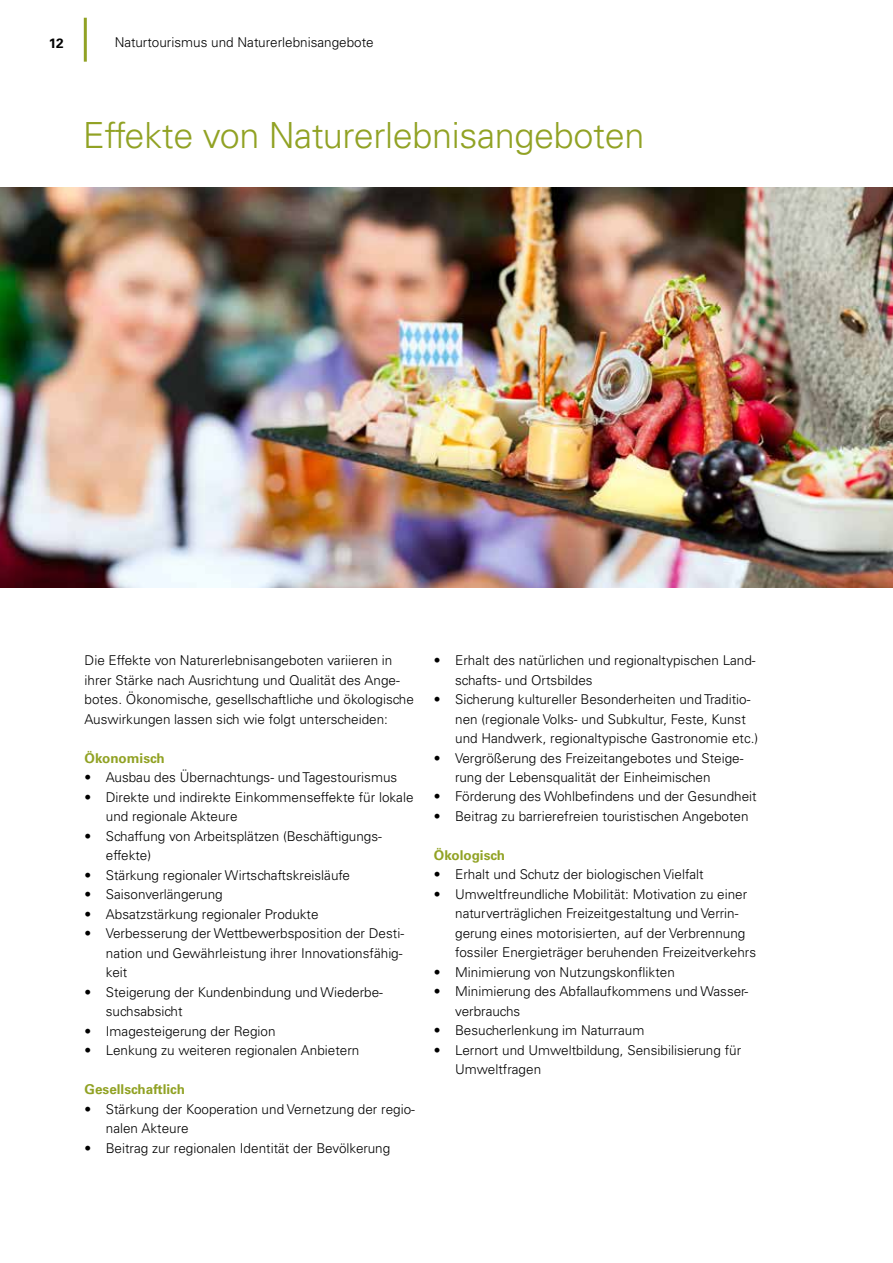
<style>
.page{position:relative;width:893px;height:1263px;background:#fff}
.page>*{position:absolute;margin:0;border:0;box-sizing:border-box;transform-origin:0 0}
.t1{font:300 36px "Univers";letter-spacing:-.01em;color:#91a224}
.t2{font:300 13.5px/19.5px "Univers";color:#000}
.t3{font:700 13.5px "Univers";color:#91a224}
.t4{font:700 13.5px "Univers";color:#000}
.s1{font-family:"Univers LT Std"}
</style>
<div class="page">
<img style="left:0;top:187px;width:893px;height:400px">
<hr style="left:84px;top:18px;width:3px;height:44px;background:#91a224">
<p class="t4" style="left:49px;top:36px;width:17px">12</p>
<p class="t2" style="left:115px;top:33px;width:260px">Naturtourismus und Naturerlebnisangebote</p>
<h1 class="t1" style="left:83px;top:113px;width:563px">Effekte von Naturerlebnisangeboten</h1>
<p class="t2" style="left:85px;top:651px;width:331px">Die Effekte von Naturerlebnisangeboten variieren in ihrer Stärke nach Ausrichtung und Qualität des Ange&shy;botes. Ökonomische, gesellschaftliche und ökologische Auswirkungen lassen sich wie folgt unterscheiden:</p>
<p class="t3" style="left:85px;top:750px;width:82px">Ökonomisch</p>
<p class="t2" style="left:85px;top:768px;width:314px"><span class="s1">•</span> Ausbau des Übernachtungs- und Tagestourismus</p>
<p class="t2" style="left:106px;top:787px;width:309px;text-indent:-21px"><span class="s1">•</span> Direkte und indirekte Einkommenseffekte für lokale und regionale Akteure</p>
<p class="t2" style="left:106px;top:826px;width:278px;text-indent:-21px"><span class="s1">•</span> Schaffung von Arbeitsplätzen (Beschäftigungs&shy;effekte)</p>
<p class="t2" style="left:85px;top:865px;width:267px"><span class="s1">•</span> Stärkung regionaler Wirtschaftskreisläufe</p>
<p class="t2" style="left:85px;top:884px;width:140px"><span class="s1">•</span> Saisonverlängerung</p>
<p class="t2" style="left:85px;top:904px;width:236px"><span class="s1">•</span> Absatzstärkung regionaler Produkte</p>
<p class="t2" style="left:106px;top:923px;width:300px;text-align:justify;text-indent:-21px"><span class="s1">•</span> Verbesserung der Wettbewerbsposition der Desti&shy;nation und Gewährleistung ihrer Innovationsfähig&shy;keit</p>
<p class="t2" style="left:106px;top:982px;width:279px;text-indent:-21px"><span class="s1">•</span> Steigerung der Kundenbindung und Wiederbe&shy;suchsabsicht</p>
<p class="t2" style="left:85px;top:1021px;width:192px"><span class="s1">•</span> Imagesteigerung der Region</p>
<p class="t2" style="left:85px;top:1040px;width:276px"><span class="s1">•</span> Lenkung zu weiteren regionalen Anbietern</p>
<p class="t3" style="left:85px;top:1081px;width:102px">Gesellschaftlich</p>
<p class="t2" style="left:106px;top:1099px;width:311px;text-indent:-21px"><span class="s1">•</span> Stärkung der Kooperation und Vernetzung der regio&shy;nalen Akteure</p>
<p class="t2" style="left:85px;top:1138px;width:307px"><span class="s1">•</span> Beitrag zur regionalen Identität der Bevölkerung</p>
<p class="t2" style="left:455px;top:650px;width:302px;text-indent:-21px"><span class="s1">•</span> Erhalt des natürlichen und regionaltypischen Land&shy;schafts- und Ortsbildes</p>
<p class="t2" style="left:455px;top:689px;width:305px;text-indent:-21px"><span class="s1">•</span> Sicherung kultureller Besonderheiten und Traditio&shy;nen (regionale Volks- und Subkultur, Feste, Kunst und Handwerk, regionaltypische Gastronomie etc.)</p>
<p class="t2" style="left:455px;top:748px;width:290px;text-indent:-21px"><span class="s1">•</span> Vergrößerung des Freizeitangebotes und Steige&shy;rung der Lebensqualität der Einheimischen</p>
<p class="t2" style="left:434px;top:787px;width:324px"><span class="s1">•</span> Förderung des Wohlbefindens und der Gesundheit</p>
<p class="t2" style="left:434px;top:806px;width:316px"><span class="s1">•</span> Beitrag zu barrierefreien touristischen Angeboten</p>
<p class="t3" style="left:434px;top:847px;width:73px">Ökologisch</p>
<p class="t2" style="left:434px;top:865px;width:271px"><span class="s1">•</span> Erhalt und Schutz der biologischen Vielfalt</p>
<p class="t2" style="left:455px;top:884px;width:302px;text-indent:-21px"><span class="s1">•</span> Umweltfreundliche Mobilität: Motivation zu einer naturverträglichen Freizeitgestaltung und Verrin&shy;gerung eines motorisierten, auf der Verbrennung fossiler Energieträger beruhenden Freizeitverkehrs</p>
<p class="t2" style="left:434px;top:962px;width:242px"><span class="s1">•</span> Minimierung von Nutzungskonflikten</p>
<p class="t2" style="left:455px;top:982px;width:294px;text-indent:-21px"><span class="s1">•</span> Minimierung des Abfallaufkommens und Wasser&shy;verbrauchs</p>
<p class="t2" style="left:434px;top:1021px;width:212px"><span class="s1">•</span> Besucherlenkung im Naturraum</p>
<p class="t2" style="left:455px;top:1040px;width:287px;text-indent:-21px"><span class="s1">•</span> Lernort und Umweltbildung, Sensibilisierung für<br>Umweltfragen</p>
</div>
